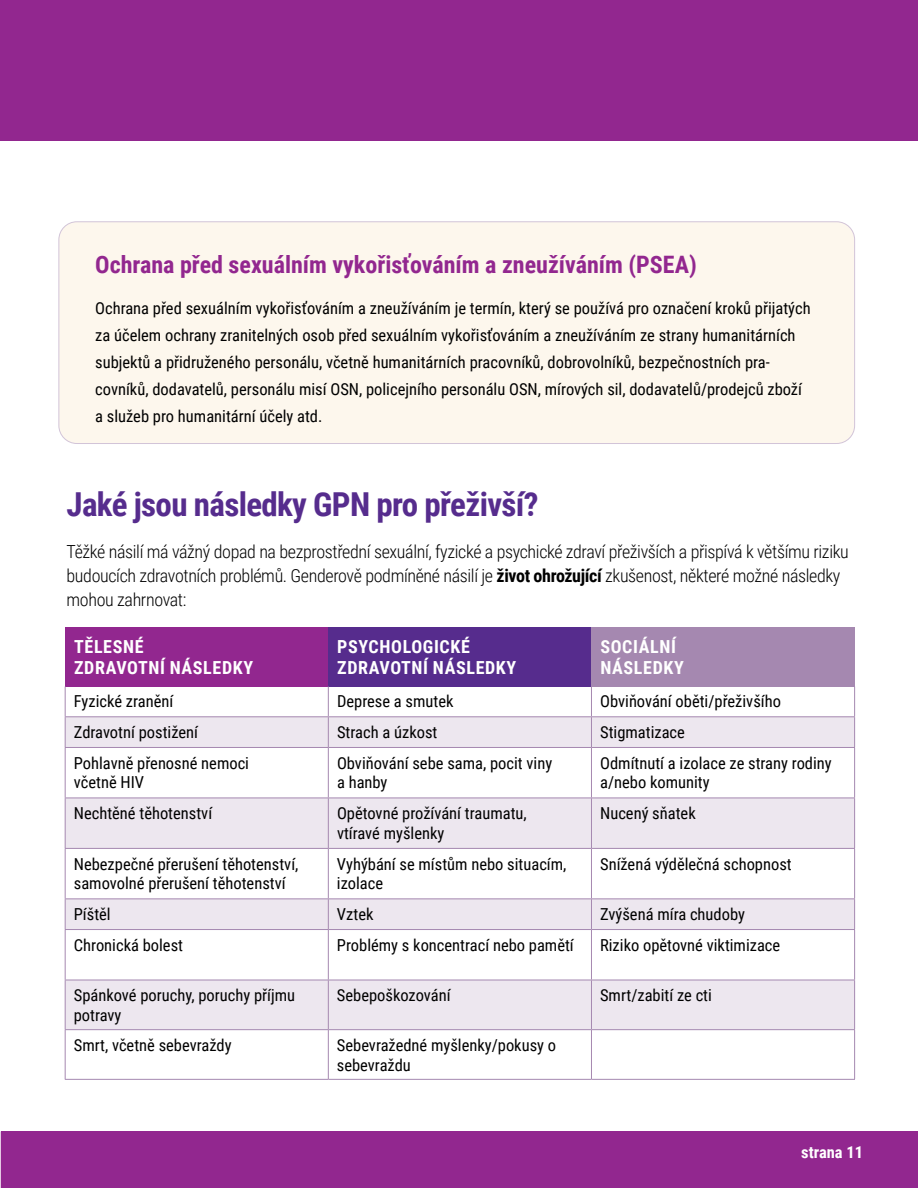
<style>
.page{position:relative;width:918px;height:1188px;background:#fff}
.page>*{position:absolute;margin:0;border:0;box-sizing:border-box;transform-origin:0 0}
.t1{font:700 33px "Roboto Condensed";letter-spacing:-.02em;color:#562c8d}
.t2{font:700 24px "Roboto Condensed";color:#92278f}
.t3{font:300 18px/24px "Roboto Condensed";letter-spacing:-.02em;color:#000}
.t4{font:700 18px/21.6px "Roboto Condensed";letter-spacing:.035em;color:#fff}
.t5{font:16.5px/19.8px "Roboto Condensed";color:#000}
.t6{font:700 16.5px "Roboto Condensed";color:#fff}
.s1{font-weight:700}
</style>
<div class="page">
<div style="left:2px;top:1131px;width:916px;height:57px;background:#92278f"></div>
<div style="left:59px;top:222px;width:796px;height:222px;background:#fdf7ed;border-radius:18px"></div>
<div style="left:58px;top:221px;width:797px;height:223px;border:1px solid #d2c4d8;border-radius:18px"></div>
<div style="left:0;top:0;width:918px;height:141px;background:#92278f"></div>
<div style="left:65px;top:627px;width:263px;height:60px;background:#92278f"></div>
<div style="left:328px;top:627px;width:263px;height:60px;background:#562c8d"></div>
<div style="left:591px;top:627px;width:264px;height:60px;background:#a588b0"></div>
<svg style="left:66px;top:717px;width:788px;height:312px;fill:#ede7ef"></svg>
<svg style="left:65px;top:687px;width:1px;height:29px"></svg>
<svg style="left:328px;top:687px;width:1px;height:29px"></svg>
<svg style="left:591px;top:687px;width:1px;height:29px"></svg>
<svg style="left:854px;top:687px;width:1px;height:29px"></svg>
<hr style="left:65px;top:716px;width:263px;height:1px;background:#a588b0">
<hr style="left:65px;top:717px;width:1px;height:30px;background:#a588b0">
<hr style="left:328px;top:716px;width:263px;height:1px;background:#a588b0">
<hr style="left:328px;top:717px;width:1px;height:30px;background:#a588b0">
<hr style="left:591px;top:716px;width:264px;height:1px;background:#a588b0">
<hr style="left:591px;top:717px;width:1px;height:30px;background:#a588b0">
<hr style="left:854px;top:717px;width:1px;height:30px;background:#a588b0">
<hr style="left:65px;top:747px;width:263px;height:1px;background:#a588b0">
<hr style="left:65px;top:748px;width:1px;height:50px;background:#a588b0">
<hr style="left:328px;top:747px;width:263px;height:1px;background:#a588b0">
<hr style="left:328px;top:748px;width:1px;height:50px;background:#a588b0">
<hr style="left:591px;top:747px;width:264px;height:1px;background:#a588b0">
<hr style="left:591px;top:748px;width:1px;height:50px;background:#a588b0">
<hr style="left:854px;top:748px;width:1px;height:50px;background:#a588b0">
<hr style="left:65px;top:798px;width:263px;height:1px;background:#a588b0">
<hr style="left:65px;top:798px;width:1px;height:50px;background:#a588b0">
<hr style="left:328px;top:798px;width:263px;height:1px;background:#a588b0">
<hr style="left:328px;top:798px;width:1px;height:50px;background:#a588b0">
<hr style="left:591px;top:798px;width:264px;height:1px;background:#a588b0">
<hr style="left:591px;top:798px;width:1px;height:50px;background:#a588b0">
<hr style="left:854px;top:798px;width:1px;height:50px;background:#a588b0">
<hr style="left:65px;top:848px;width:263px;height:1px;background:#a588b0">
<hr style="left:65px;top:849px;width:1px;height:49px;background:#a588b0">
<hr style="left:328px;top:848px;width:263px;height:1px;background:#a588b0">
<hr style="left:328px;top:849px;width:1px;height:49px;background:#a588b0">
<hr style="left:591px;top:848px;width:264px;height:1px;background:#a588b0">
<hr style="left:591px;top:849px;width:1px;height:49px;background:#a588b0">
<hr style="left:854px;top:849px;width:1px;height:49px;background:#a588b0">
<hr style="left:65px;top:898px;width:263px;height:1px;background:#a588b0">
<hr style="left:65px;top:899px;width:1px;height:30px;background:#a588b0">
<hr style="left:328px;top:898px;width:263px;height:1px;background:#a588b0">
<hr style="left:328px;top:899px;width:1px;height:30px;background:#a588b0">
<hr style="left:591px;top:898px;width:264px;height:1px;background:#a588b0">
<hr style="left:591px;top:899px;width:1px;height:30px;background:#a588b0">
<hr style="left:854px;top:899px;width:1px;height:30px;background:#a588b0">
<hr style="left:65px;top:929px;width:263px;height:1px;background:#a588b0">
<hr style="left:65px;top:930px;width:1px;height:50px;background:#a588b0">
<hr style="left:328px;top:929px;width:263px;height:1px;background:#a588b0">
<hr style="left:328px;top:930px;width:1px;height:50px;background:#a588b0">
<hr style="left:591px;top:929px;width:264px;height:1px;background:#a588b0">
<hr style="left:591px;top:930px;width:1px;height:50px;background:#a588b0">
<hr style="left:854px;top:930px;width:1px;height:50px;background:#a588b0">
<hr style="left:65px;top:980px;width:263px;height:1px;background:#a588b0">
<hr style="left:65px;top:980px;width:1px;height:49px;background:#a588b0">
<hr style="left:328px;top:980px;width:263px;height:1px;background:#a588b0">
<hr style="left:328px;top:980px;width:1px;height:49px;background:#a588b0">
<hr style="left:591px;top:980px;width:264px;height:1px;background:#a588b0">
<hr style="left:591px;top:980px;width:1px;height:49px;background:#a588b0">
<hr style="left:854px;top:980px;width:1px;height:49px;background:#a588b0">
<hr style="left:65px;top:1029px;width:263px;height:1px;background:#a588b0">
<hr style="left:65px;top:1030px;width:1px;height:49px;background:#a588b0">
<hr style="left:328px;top:1029px;width:263px;height:1px;background:#a588b0">
<hr style="left:328px;top:1030px;width:1px;height:49px;background:#a588b0">
<hr style="left:591px;top:1029px;width:264px;height:1px;background:#a588b0">
<hr style="left:591px;top:1030px;width:1px;height:49px;background:#a588b0">
<hr style="left:854px;top:1030px;width:1px;height:49px;background:#a588b0">
<hr style="left:65px;top:1079px;width:263px;height:1px;background:#a588b0">
<hr style="left:328px;top:1079px;width:263px;height:1px;background:#a588b0">
<hr style="left:591px;top:1079px;width:264px;height:1px;background:#a588b0">
<h2 class="t2" style="left:95px;top:248px;width:603px">Ochrana před sexuálním vykořisťováním a zneužíváním (PSEA)</h2>
<p class="t5" style="left:95px;top:294px;width:717px;line-height:27px">Ochrana před sexuálním vykořisťováním a zneužíváním je termín, který se používá pro označení kroků přijatých za účelem ochrany zranitelných osob před sexuálním vykořisťováním a zneužíváním ze strany humanitárních subjektů a přidruženého personálu, včetně humanitárních pracovníků, dobrovolníků, bezpečnostních pra&shy;covníků, dodavatelů, personálu misí OSN, policejního personálu OSN, mírových sil, dodavatelů/prodejců zboží a služeb pro humanitární účely atd.</p>
<h1 class="t1" style="left:67px;top:481px;width:474px">Jaké jsou následky GPN pro přeživší?</h1>
<p class="t3" style="left:67px;top:539px;width:784px">Těžké násilí má vážný dopad na bezprostřední sexuální, fyzické a psychické zdraví přeživších a přispívá k většímu riziku budoucích zdravotních problémů. Genderově podmíněné násilí je <span class="s1">život ohrožující</span> zkušenost, některé možné následky mohou zahrnovat:</p>
<p class="t4" style="left:74px;top:635px;width:181px">TĚLESNÉ<br>ZDRAVOTNÍ NÁSLEDKY</p>
<p class="t4" style="left:337px;top:635px;width:181px">PSYCHOLOGICKÉ<br>ZDRAVOTNÍ NÁSLEDKY</p>
<p class="t4" style="left:600px;top:635px;width:85px">SOCIÁLNÍ<br>NÁSLEDKY</p>
<p class="t5" style="left:74px;top:691px;width:101px">Fyzické zranění</p>
<p class="t5" style="left:337px;top:691px;width:118px">Deprese a smutek</p>
<p class="t5" style="left:600px;top:691px;width:182px">Obviňování oběti/přeživšího</p>
<p class="t5" style="left:74px;top:722px;width:126px">Zdravotní postižení</p>
<p class="t5" style="left:337px;top:722px;width:102px">Strach a úzkost</p>
<p class="t5" style="left:600px;top:722px;width:86px">Stigmatizace</p>
<p class="t5" style="left:74px;top:752px;width:177px">Pohlavně přenosné nemoci včetně HIV</p>
<p class="t5" style="left:337px;top:752px;width:217px">Obviňování sebe sama, pocit viny a hanby</p>
<p class="t5" style="left:600px;top:752px;width:233px">Odmítnutí a izolace ze strany rodiny a/nebo komunity</p>
<p class="t5" style="left:74px;top:803px;width:140px">Nechtěné těhotenství</p>
<p class="t5" style="left:337px;top:803px;width:191px">Opětovné prožívání traumatu, vtíravé myšlenky</p>
<p class="t5" style="left:600px;top:803px;width:97px">Nucený sňatek</p>
<p class="t5" style="left:74px;top:853px;width:226px">Nebezpečné přerušení těhotenství, samovolné přerušení těhotenství</p>
<p class="t5" style="left:337px;top:853px;width:231px">Vyhýbání se místům nebo situacím, izolace</p>
<p class="t5" style="left:600px;top:853px;width:193px">Snížená výdělečná schopnost</p>
<p class="t5" style="left:74px;top:904px;width:38px">Píštěl</p>
<p class="t5" style="left:337px;top:904px;width:38px">Vztek</p>
<p class="t5" style="left:600px;top:904px;width:146px">Zvýšená míra chudoby</p>
<p class="t5" style="left:74px;top:934px;width:111px">Chronická bolest</p>
<p class="t5" style="left:337px;top:934px;width:238px">Problémy s koncentrací nebo pamětí</p>
<p class="t5" style="left:600px;top:934px;width:182px">Riziko opětovné viktimizace</p>
<p class="t5" style="left:74px;top:985px;width:223px">Spánkové poruchy, poruchy příjmu potravy</p>
<p class="t5" style="left:337px;top:985px;width:115px">Sebepoškozování</p>
<p class="t5" style="left:600px;top:985px;width:113px">Smrt/zabití ze cti</p>
<p class="t5" style="left:74px;top:1034px;width:159px">Smrt, včetně sebevraždy</p>
<p class="t5" style="left:337px;top:1034px;width:221px">Sebevražedné myšlenky/pokusy o sebevraždu</p>
<p class="t6" style="left:801px;top:1141px;width:63px">strana 11</p>
</div>
